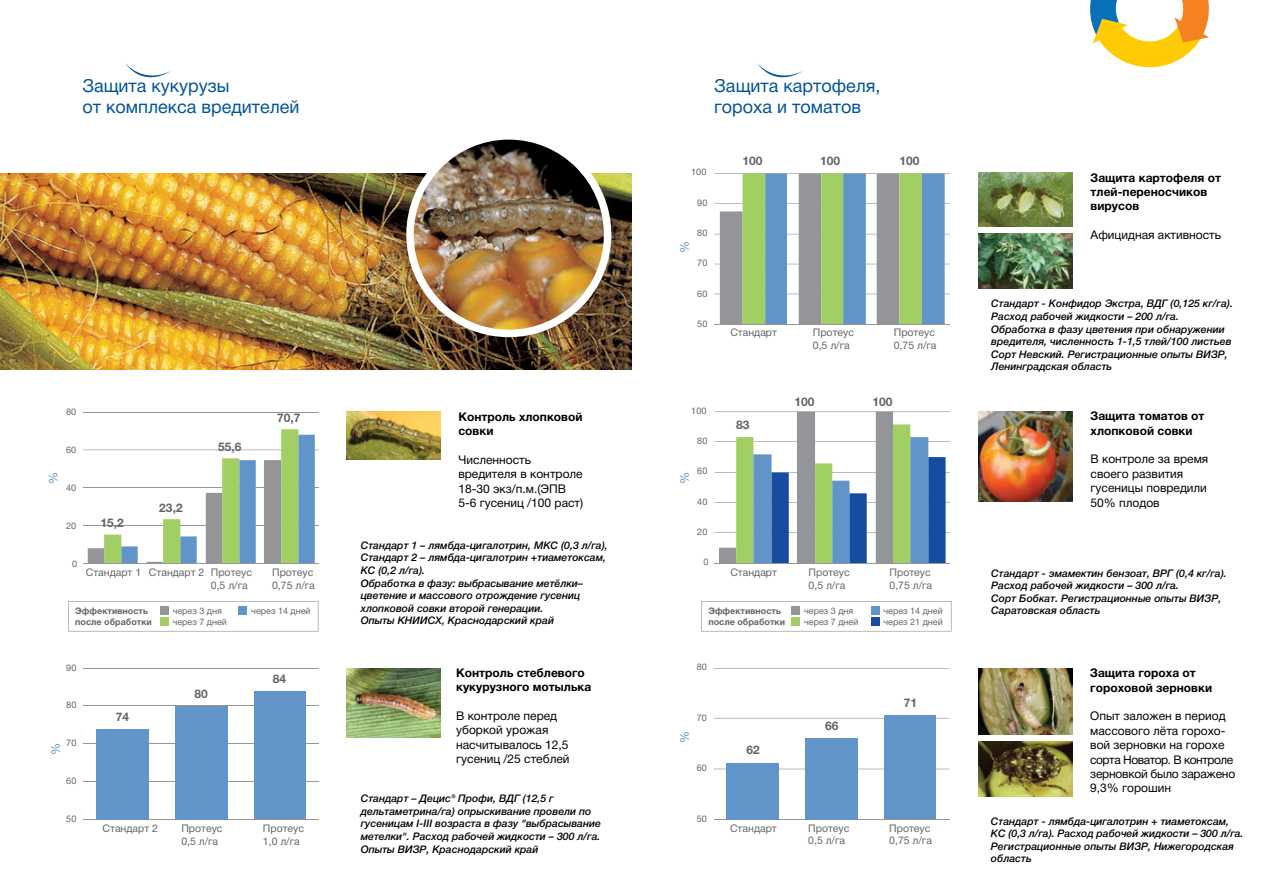
<style>
.page{position:relative;width:1263px;height:893px;background:#fff}
.page>*{position:absolute;margin:0;border:0;box-sizing:border-box;transform-origin:0 0}
.t1{font:18px/21px "Helvetica Neue Cyr";color:#005399}
.t2{font:12px/14.4px "Helvetica Neue Cyr";color:#000}
.t3{font:700 12px/14.4px "Helvetica Neue Cyr";color:#000}
.t4{font:700 12px "Helvetica Neue Cyr";color:#636466}
.t5{font:12px "Helvetica Neue Cyr";color:#6195c9}
.t6{font:700 11.85px "Helvetica Neue Cyr";color:#636466}
.t7{font:italic 500 10.5px/12.6px "Helvetica Neue Cyr";color:#000}
.t8{font:10.5px/12.6px "Helvetica Neue Cyr";color:#636466}
.t9{font:9.15px "Helvetica Neue Cyr";color:#636466}
.t10{font:9px "Helvetica Neue Cyr";color:#636466}
.t11{font:700 9px/10.8px "Helvetica Neue Cyr";color:#636466}
</style>
<div class="page">
<img style="left:0;top:173px;width:631px;height:197px">
<img style="left:346px;top:411px;width:94px;height:48px">
<svg style="left:68px;top:601px;width:250px;height:30px"></svg>
<hr style="left:83px;top:525px;width:236px;height:1px;background:#979797">
<hr style="left:83px;top:487px;width:236px;height:1px;background:#979797">
<hr style="left:83px;top:450px;width:236px;height:1px;background:#979797">
<hr style="left:83px;top:412px;width:236px;height:1px;background:#979797">
<svg style="left:88px;top:429px;width:227px;height:134px"></svg>
<hr style="left:83px;top:563px;width:236px;height:1px;background:#979797">
<hr style="left:84px;top:781px;width:235px;height:1px;background:#979797">
<hr style="left:84px;top:743px;width:235px;height:1px;background:#979797">
<hr style="left:84px;top:706px;width:235px;height:1px;background:#979797">
<div style="left:254px;top:691px;width:52px;height:128px;background:#6195c9"></div>
<hr style="left:84px;top:819px;width:235px;height:1px;background:#979797">
<hr style="left:84px;top:668px;width:235px;height:1px;background:#979797">
<div style="left:175px;top:706px;width:53px;height:113px;background:#6195c9"></div>
<div style="left:96px;top:729px;width:53px;height:90px;background:#6195c9"></div>
<hr style="left:714px;top:173px;width:236px;height:1px;background:#979797">
<hr style="left:714px;top:203px;width:236px;height:1px;background:#979797">
<hr style="left:714px;top:234px;width:236px;height:1px;background:#979797">
<hr style="left:714px;top:264px;width:236px;height:1px;background:#979797">
<hr style="left:714px;top:294px;width:236px;height:1px;background:#979797">
<svg style="left:720px;top:173px;width:225px;height:151px"></svg>
<hr style="left:714px;top:324px;width:236px;height:1px;background:#979797">
<img style="left:978px;top:233px;width:94px;height:55px">
<img style="left:978px;top:172px;width:94px;height:54px">
<hr style="left:714px;top:411px;width:236px;height:1px;background:#979797">
<hr style="left:714px;top:441px;width:236px;height:1px;background:#979797">
<hr style="left:714px;top:472px;width:236px;height:1px;background:#979797">
<hr style="left:714px;top:502px;width:236px;height:1px;background:#979797">
<hr style="left:714px;top:532px;width:236px;height:1px;background:#979797">
<svg style="left:719px;top:412px;width:226px;height:151px"></svg>
<hr style="left:714px;top:563px;width:236px;height:1px;background:#979797">
<svg style="left:701px;top:601px;width:250px;height:30px"></svg>
<img style="left:978px;top:411px;width:94px;height:91px">
<img style="left:406px;top:139px;width:205px;height:198px">
<svg style="left:1090px;top:0;width:119px;height:67px"></svg>
<svg style="left:125px;top:63px;width:46px;height:15px"></svg>
<svg style="left:757px;top:63px;width:46px;height:15px"></svg>
<img style="left:346px;top:668px;width:94px;height:69px">
<hr style="left:714px;top:769px;width:235px;height:1px;background:#979797">
<hr style="left:714px;top:668px;width:235px;height:1px;background:#979797">
<hr style="left:714px;top:718px;width:235px;height:1px;background:#979797">
<div style="left:884px;top:715px;width:52px;height:105px;background:#6195c9"></div>
<hr style="left:714px;top:819px;width:235px;height:1px;background:#979797">
<div style="left:726px;top:763px;width:53px;height:57px;background:#6195c9"></div>
<div style="left:805px;top:738px;width:53px;height:82px;background:#6195c9"></div>
<img style="left:978px;top:668px;width:94px;height:66px">
<img style="left:978px;top:741px;width:94px;height:55px">
<p class="t1" style="left:82px;top:75px;width:219px">Защита кукурузы<br>от комплекса вредителей</p>
<p class="t1" style="left:714px;top:75px;width:168px">Защита картофеля, гороха и томатов</p>
<p class="t9" style="left:66px;top:407px;width:12px">80</p>
<p class="t5" style="left:47px;top:484px;width:14px;rotate:-90deg">%</p>
<p class="t9" style="left:66px;top:445px;width:12px">60</p>
<p class="t9" style="left:66px;top:482px;width:12px">40</p>
<p class="t9" style="left:66px;top:520px;width:12px">20</p>
<p class="t4" style="left:100px;top:516px;width:25px">15,2</p>
<p class="t4" style="left:159px;top:501px;width:25px">23,2</p>
<p class="t4" style="left:218px;top:440px;width:25px">55,6</p>
<p class="t4" style="left:277px;top:411px;width:25px">70,7</p>
<p class="t9" style="left:72px;top:558px;width:7px">0</p>
<p class="t8" style="left:211px;top:566px;width:43px;text-indent:-125px">Стандарт 1 Стандарт 2 Протеус<br>0,5 л/гa</p>
<p class="t8" style="left:272px;top:566px;width:44px">Протеус<br>0,75 л/гa</p>
<p class="t11" style="left:75px;top:606px;width:78px">Эффективность после обработки</p>
<p class="t10" style="left:173px;top:606px;width:51px">через 3 дня</p>
<p class="t10" style="left:251px;top:606px;width:61px">через 14 дней</p>
<p class="t10" style="left:173px;top:617px;width:56px">через 7 дней</p>
<p class="t9" style="left:66px;top:662px;width:12px">90</p>
<p class="t9" style="left:66px;top:700px;width:12px">80</p>
<p class="t6" style="left:116px;top:710px;width:15px">74</p>
<p class="t4" style="left:194px;top:688px;width:15px">80</p>
<p class="t4" style="left:273px;top:672px;width:15px">84</p>
<p class="t9" style="left:66px;top:738px;width:12px">70</p>
<p class="t5" style="left:49px;top:755px;width:14px;rotate:-90deg">%</p>
<p class="t9" style="left:66px;top:776px;width:12px">60</p>
<p class="t9" style="left:66px;top:814px;width:12px">50</p>
<p class="t8" style="left:103px;top:822px;width:57px">Стандарт 2</p>
<p class="t8" style="left:181px;top:822px;width:43px">Протеус<br>0,5 л/гa</p>
<p class="t8" style="left:263px;top:822px;width:43px">Протеус<br>1,0 л/гa</p>
<p class="t3" style="left:458px;top:409px;width:126px">Контроль хлопковой совки</p>
<p class="t2" style="left:458px;top:453px;width:126px">Численность вредителя в контроле<br>18-30 экз/п.м.(ЭПВ<br>5-6 гусениц /100 раст)</p>
<p class="t7" style="left:361px;top:539px;width:249px">Стандарт 1 – лямбда-цигалотрин, МКС (0,3 л/га), Стандарт 2 – лямбда-цигалотрин +тиаметоксам, КС (0,2 л/га).<br>Обработка в фазу: выбрасывание метёлки– цветение и массового отрождение гусениц хлопковой совки второй генерации.<br>Опыты КНИИСХ, Краснодарский край</p>
<p class="t3" style="left:456px;top:665px;width:137px">Контроль стеблевого кукурузного мотылька</p>
<p class="t2" style="left:456px;top:708px;width:115px">В контроле перед уборкой урожая насчитывалось 12,5 гусениц /25 стеблей</p>
<p class="t7" style="left:361px;top:792px;width:242px">Стандарт – Децис® Профи, ВДГ (12,5 г дельтаметрина/га) опрыскивание провели по гусеницам I-III возраста в фазу "выбрасывание метелки". Расход рабочей жидкости – 300 л/га.<br>Опыты ВИЗР, Краснодарский край</p>
<p class="t9" style="left:691px;top:167px;width:17px">100</p>
<p class="t9" style="left:697px;top:197px;width:12px">90</p>
<p class="t5" style="left:678px;top:253px;width:14px;rotate:-90deg">%</p>
<p class="t9" style="left:697px;top:228px;width:12px">80</p>
<p class="t9" style="left:697px;top:258px;width:12px">70</p>
<p class="t9" style="left:697px;top:288px;width:12px">60</p>
<p class="t9" style="left:697px;top:319px;width:12px">50</p>
<p class="t9" style="left:691px;top:405px;width:17px">100</p>
<p class="t9" style="left:697px;top:436px;width:12px">80</p>
<p class="t5" style="left:678px;top:484px;width:14px;rotate:-90deg">%</p>
<p class="t9" style="left:697px;top:466px;width:12px">60</p>
<p class="t9" style="left:697px;top:496px;width:12px">40</p>
<p class="t9" style="left:697px;top:527px;width:12px">20</p>
<p class="t9" style="left:703px;top:557px;width:7px">0</p>
<p class="t4" style="left:742px;top:154px;width:22px">100</p>
<p class="t4" style="left:820px;top:154px;width:22px">100</p>
<p class="t4" style="left:899px;top:154px;width:22px">100</p>
<p class="t8" style="left:730px;top:327px;width:48px">Стандарт</p>
<p class="t8" style="left:894px;top:327px;width:44px">Протеус<br>0,75 л/гa</p>
<p class="t8" style="left:813px;top:327px;width:43px">Протеус<br>0,5 л/гa</p>
<p class="t4" style="left:736px;top:418px;width:15px">83</p>
<p class="t4" style="left:795px;top:395px;width:22px">100</p>
<p class="t4" style="left:872px;top:395px;width:22px">100</p>
<p class="t8" style="left:730px;top:566px;width:48px">Стандарт</p>
<p class="t8" style="left:889px;top:566px;width:44px">Протеус<br>0,75 л/гa</p>
<p class="t8" style="left:808px;top:566px;width:43px">Протеус<br>0,5 л/гa</p>
<p class="t11" style="left:708px;top:606px;width:78px">Эффективность после обработки</p>
<p class="t9" style="left:697px;top:662px;width:12px">80</p>
<p class="t9" style="left:697px;top:713px;width:12px">70</p>
<p class="t5" style="left:678px;top:743px;width:14px;rotate:-90deg">%</p>
<p class="t9" style="left:697px;top:763px;width:12px">60</p>
<p class="t9" style="left:697px;top:814px;width:12px">50</p>
<p class="t6" style="left:747px;top:743px;width:15px">62</p>
<p class="t10" style="left:804px;top:606px;width:51px">через 3 дня</p>
<p class="t10" style="left:883px;top:606px;width:61px">через 14 дней</p>
<p class="t10" style="left:804px;top:617px;width:56px">через 7 дней</p>
<p class="t10" style="left:883px;top:617px;width:61px">через 21 дней</p>
<p class="t4" style="left:825px;top:719px;width:15px">66</p>
<p class="t4" style="left:904px;top:696px;width:15px">71</p>
<p class="t8" style="left:730px;top:822px;width:48px">Стандарт</p>
<p class="t8" style="left:889px;top:822px;width:44px">Протеус<br>0,75 л/гa</p>
<p class="t8" style="left:808px;top:822px;width:43px">Протеус<br>0,5 л/гa</p>
<p class="t3" style="left:1090px;top:170px;width:132px">Защита картофеля от тлей-переносчиков вирусов</p>
<p class="t2" style="left:1090px;top:228px;width:132px">Афицидная активность</p>
<p class="t7" style="left:991px;top:297px;width:243px">Стандарт - Конфидор Экстра, ВДГ (0,125 кг/га).<br>Расход рабочей жидкости – 200 л/га.<br>Обработка в фазу цветения при обнаружении вредителя, численность 1-1,5 тлей/100 листьев Сорт Невский. Регистрационные опыты ВИЗР, Ленинградская область</p>
<p class="t3" style="left:1090px;top:409px;width:116px">Защита томатов от хлопковой совки</p>
<p class="t2" style="left:1090px;top:452px;width:119px">В контроле за время своего развития гусеницы повредили<br>50% плодов</p>
<p class="t7" style="left:991px;top:566px;width:237px">Стандарт - эмамектин бензоат, ВРГ (0,4 кг/га).<br>Расход рабочей жидкости – 300 л/га.<br>Сорт Бобкат. Регистрационные опыты ВИЗР, Саратовская область</p>
<p class="t3" style="left:1090px;top:666px;width:123px">Защита гороха от гороховой зерновки</p>
<p class="t2" style="left:1090px;top:709px;width:147px">Опыт заложен в период массового лёта горохо&shy;вой зерновки на горохе сорта Новатор. В контроле зерновкой было заражено<br>9,3% горошин</p>
<p class="t7" style="left:991px;top:814px;width:254px">Стандарт - лямбда-цигалотрин + тиаметоксам, КС (0,3 л/га). Расход рабочей жидкости – 300 л/га.<br>Регистрационные опыты ВИЗР, Нижегородская область</p>
</div>
